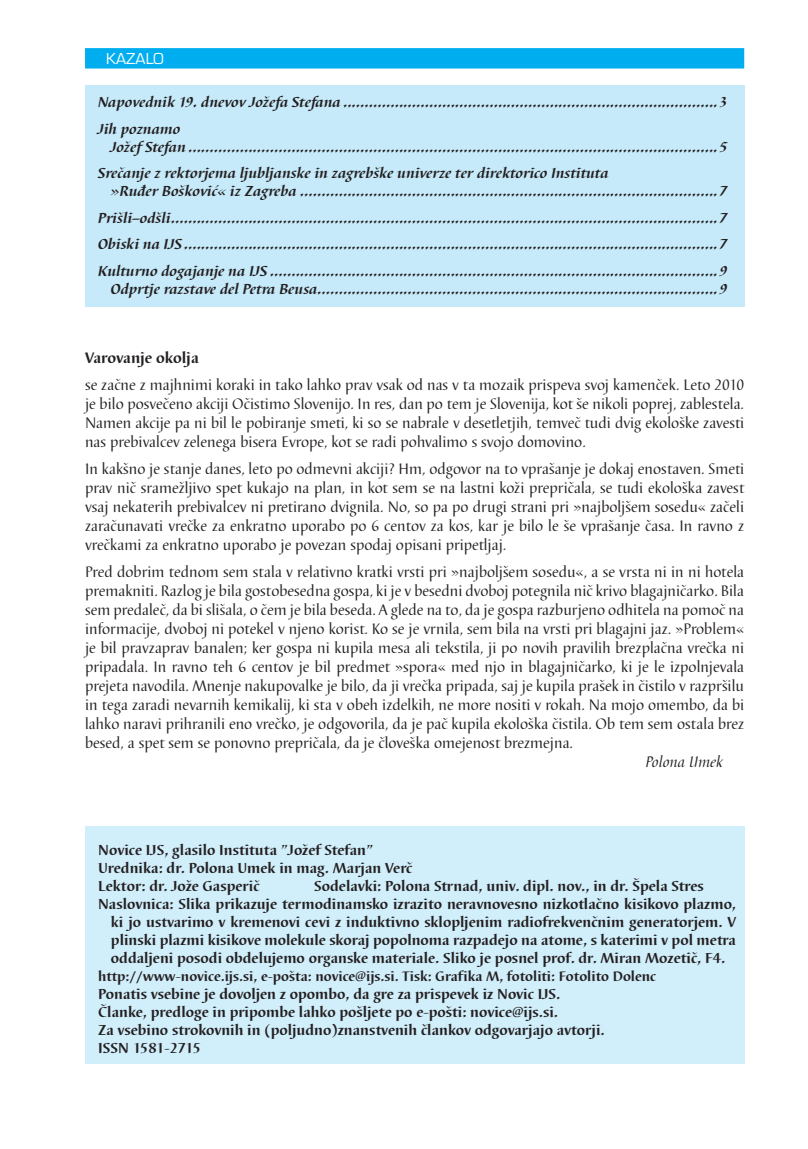
<style>
.page{position:relative;width:808px;height:1149px;background:#fff}
.page>*{position:absolute;margin:0;border:0;box-sizing:border-box;transform-origin:0 0}
.t1{font:16.5px "Eurostile TEE";color:#fff}
.t2{font:15.75px/18.9px "Barbedor TEE";color:#231f20;text-align:justify}
.t3{font:700 15.75px "Barbedor TEE";letter-spacing:-.005em;color:#231f20}
.t4{font:italic 15.75px "Barbedor TEE";color:#231f20}
.t5{font:italic 700 15px/26.5px "Barbedor TEE";color:#231f20}
.t6{font:700 15px/18px "Barbedor TEE";color:#231f20}
.t7{font:700 14.25px "Barbedor TEE";color:#231f20}
</style>
<div class="page">
<div style="left:85px;top:85px;width:659px;height:221px;background:#c6eafa"></div>
<div style="left:85px;top:48px;width:659px;height:20px;background:#00aeef;border:2px solid #00aeef"></div>
<div style="left:85px;top:826px;width:659px;height:237px;background:#d1eefb"></div>
<p class="t1" style="left:106px;top:50px;width:59px">KAZALO</p>
<p class="t5" style="left:98px;top:89px;width:631px">Napovednik 19. dnevov Jožefa Stefana .......................................................................................3<br>Jih poznamo</p>
<p class="t5" style="left:98px;top:134px;width:631px;text-indent:13px">Jožef Stefan ...........................................................................................................................5<br>Srečanje z rektorjema ljubljanske in zagrebške univerze ter direktorico Instituta</p>
<p class="t5" style="left:98px;top:178px;width:631px;text-align:justify;text-indent:13px">»Ruđer Bošković« iz Zagreba .................................................................................................7<br>Prišli–odšli...............................................................................................................................7<br>Obiski na IJS ............................................................................................................................7<br>Kulturno dogajanje na IJS ........................................................................................................9</p>
<p class="t5" style="left:111px;top:276px;width:618px">Odprtje razstave del Petra Beusa.............................................................................................9</p>
<p class="t3" style="left:85px;top:348px;width:115px">Varovanje okolja</p>
<p class="t2" style="left:85px;top:376px;width:661px">se začne z majhnimi koraki in tako lahko prav vsak od nas v ta mozaik prispeva svoj kamenček. Leto 2010 je bilo posvečeno akciji Očistimo Slovenijo. In res, dan po tem je Slovenija, kot še nikoli poprej, zablestela.<br>Namen akcije pa ni bil le pobiranje smeti, ki so se nabrale v desetletjih, temveč tudi dvig ekološke zavesti nas prebivalcev zelenega bisera Evrope, kot se radi pohvalimo s svojo domovino.</p>
<p class="t2" style="left:85px;top:460px;width:661px">In kakšno je stanje danes, leto po odmevni akciji? Hm, odgovor na to vprašanje je dokaj enostaven. Smeti prav nič sramežljivo spet kukajo na plan, in kot sem se na lastni koži prepričala, se tudi ekološka zavest vsaj nekaterih prebivalcev ni pretirano dvignila. No, so pa po drugi strani pri »najboljšem sosedu« začeli zaračunavati vrečke za enkratno uporabo po 6 centov za kos, kar je bilo le še vprašanje časa. In ravno z vrečkami za enkratno uporabo je povezan spodaj opisani pripetljaj.</p>
<p class="t2" style="left:85px;top:563px;width:661px">Pred dobrim tednom sem stala v relativno kratki vrsti pri »najboljšem sosedu«, a se vrsta ni in ni hotela premakniti. Razlog je bila gostobesedna gospa, ki je v besedni dvoboj potegnila nič krivo blagajničarko. Bila sem predaleč, da bi slišala, o čem je bila beseda. A glede na to, da je gospa razburjeno odhitela na pomoč na informacije, dvoboj ni potekel v njeno korist. Ko se je vrnila, sem bila na vrsti pri blagajni jaz. »Problem« je bil pravzaprav banalen; ker gospa ni kupila mesa ali tekstila, ji po novih pravilih brezplačna vrečka ni pripadala. In ravno teh 6 centov je bil predmet »spora« med njo in blagajničarko, ki je le izpolnjevala prejeta navodila. Mnenje nakupovalke je bilo, da ji vrečka pripada, saj je kupila prašek in čistilo v razpršilu in tega zaradi nevarnih kemikalij, ki sta v obeh izdelkih, ne more nositi v rokah. Na mojo omembo, da bi lahko naravi prihranili eno vrečko, je odgovorila, da je pač kupila ekološka čistila. Ob tem sem ostala brez besed, a spet sem se ponovno prepričala, da je človeška omejenost brezmejna.</p>
<p class="t4" style="left:645px;top:752px;width:79px">Polona Umek</p>
<p class="t6" style="left:98px;top:841px;width:316px">Novice IJS, glasilo Instituta ”Jožef Stefan”<br>Urednika: dr. Polona Umek in mag. Marjan Verč<br>Lektor: dr. Jože Gasperič</p>
<p class="t6" style="left:314px;top:877px;width:391px">Sodelavki: Polona Strnad, univ. dipl. nov., in dr. Špela Stres</p>
<p class="t6" style="left:98px;top:895px;width:639px">Naslovnica: Slika prikazuje termodinamsko izrazito neravnovesno nizkotlačno kisikovo plazmo,</p>
<p class="t6" style="left:111px;top:913px;width:627px">ki jo ustvarimo v kremenovi cevi z induktivno sklopljenim radiofrekvenčnim generatorjem. V</p>
<p class="t6" style="left:111px;top:931px;width:627px">plinski plazmi kisikove molekule skoraj popolnoma razpadejo na atome, s katerimi v pol metra</p>
<p class="t6" style="left:111px;top:949px;width:616px">oddaljeni posodi obdelujemo organske materiale. Sliko je posnel prof. dr. Miran Mozetič, F4.</p>
<p class="t7" style="left:98px;top:968px;width:559px">http://www-novice.ijs.si, e-pošta: novice@ijs.si. Tisk: Grafika M, fotoliti: Fotolito Dolenc</p>
<p class="t6" style="left:98px;top:985px;width:508px">Ponatis vsebine je dovoljen z opombo, da gre za prispevek iz Novic IJS.<br>Članke, predloge in pripombe lahko pošljete po e-pošti: novice@ijs.si.<br>Za vsebino strokovnih in (poljudno)znanstvenih člankov odgovarjajo avtorji.<br>ISSN 1581-2715</p>
</div>
